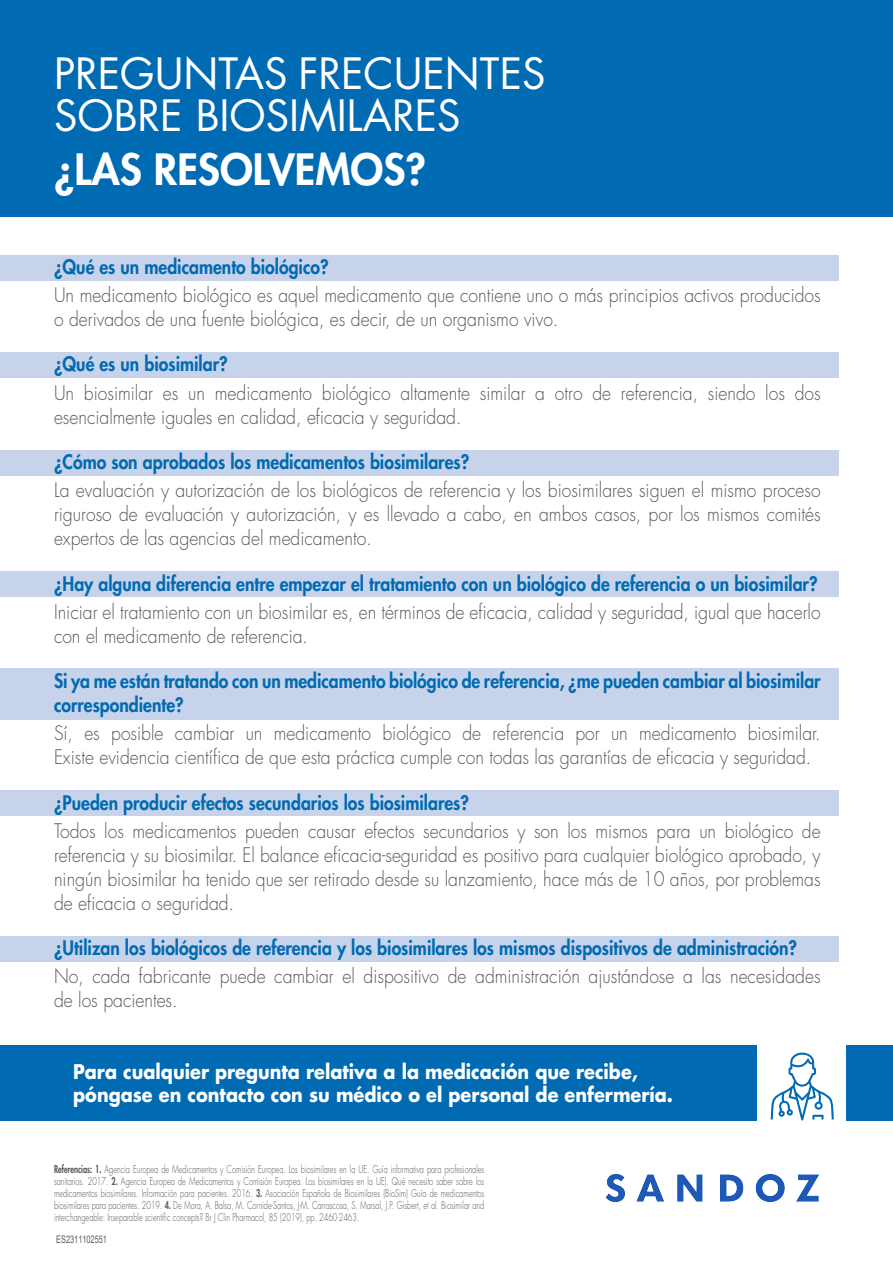
<style>
.page{position:relative;width:893px;height:1263px;background:#fff}
.page>*{position:absolute;margin:0;border:0;box-sizing:border-box;transform-origin:0 0}
.t1{font:42px/42px "Futura Std";color:#fff}
.t2{font:800 42px "Futura Std";color:#fff}
.t3{font:700 19.8px/23px "Futura Std";color:#fff;scale:.9 1}
.t4{font:300 19.5px/24px "Futura Std";color:#57585a;scale:.9 1}
.t5{font:800 19.5px/24px "Futura Std";color:#006ab2;scale:.9 1}
.t6{font:300 10.5px/12px "Futura Std";color:#57585a;text-align:justify;scale:.7 1}
.t7{font:10.5px "Arial";color:#58595b;scale:.7 1}
.s1{font-weight:800}
</style>
<div class="page">
<div style="left:0;top:256px;width:839px;height:25px;background:#c7d3ea"></div>
<div style="left:0;top:353px;width:839px;height:25px;background:#c7d3ea"></div>
<div style="left:0;top:450px;width:839px;height:25px;background:#c7d3ea"></div>
<div style="left:0;top:572px;width:839px;height:25px;background:#c7d3ea"></div>
<div style="left:0;top:791px;width:839px;height:25px;background:#c7d3ea"></div>
<div style="left:0;top:936px;width:839px;height:25px;background:#c7d3ea"></div>
<div style="left:0;top:669px;width:839px;height:51px;background:#c7d3ea"></div>
<div style="left:0;top:0;width:893px;height:217px;background:#006ab2"></div>
<div style="left:0;top:1045px;width:893px;height:75px;background:#006ab2"></div>
<div style="left:758px;top:1045px;width:88px;height:75px;background:#fff"></div>
<svg style="left:771px;top:1052px;width:63px;height:68px"></svg>
<img style="left:605px;top:1174px;width:215px;height:29px">
<h1 class="t1" style="left:54px;top:53px;width:493px">PREGUNTAS FRECUENTES<br>SOBRE BIOSIMILARES</h1>
<h1 class="t2" style="left:54px;top:143px;width:373px">¿LAS RESOLVEMOS?</h1>
<p class="t5" style="left:54px;top:255px;width:307px">¿Qué es un medicamento biológico?</p>
<p class="t4" style="left:54px;top:284px;width:853px">Un medicamento biológico es aquel medicamento que contiene uno o más principios activos producidos o derivados de una fuente biológica, es decir, de un organismo vivo.</p>
<p class="t5" style="left:54px;top:352px;width:195px">¿Qué es un biosimilar?</p>
<p class="t4" style="left:54px;top:381px;width:853px">Un biosimilar es un medicamento biológico altamente similar a otro de referencia, siendo los dos esencialmente iguales en calidad, eficacia y seguridad.</p>
<p class="t5" style="left:54px;top:450px;width:463px">¿Cómo son aprobados los medicamentos biosimilares?</p>
<p class="t4" style="left:54px;top:479px;width:853px;text-align:justify">La evaluación y autorización de los biológicos de referencia y los biosimilares siguen el mismo proceso riguroso de evaluación y autorización, y es llevado a cabo, en ambos casos, por los mismos comités expertos de las agencias del medicamento.</p>
<p class="t5" style="left:54px;top:571px;width:850px">¿Hay alguna diferencia entre empezar el tratamiento con un biológico de referencia o un biosimilar?</p>
<p class="t4" style="left:54px;top:600px;width:853px">Iniciar el tratamiento con un biosimilar es, en términos de eficacia, calidad y seguridad, igual que hacerlo con el medicamento de referencia.</p>
<p class="t5" style="left:54px;top:669px;width:853px">Si ya me están tratando con un medicamento biológico de referencia, ¿me pueden cambiar al biosimilar correspondiente?</p>
<p class="t4" style="left:54px;top:722px;width:853px">Sí, es posible cambiar un medicamento biológico de referencia por un medicamento biosimilar.<br>Existe evidencia científica de que esta práctica cumple con todas las garantías de eficacia y seguridad.</p>
<p class="t5" style="left:54px;top:790px;width:463px">¿Pueden producir efectos secundarios los biosimilares?</p>
<p class="t4" style="left:54px;top:819px;width:853px;text-align:justify">Todos los medicamentos pueden causar efectos secundarios y son los mismos para un biológico de referencia y su biosimilar. El balance eficacia-seguridad es positivo para cualquier biológico aprobado, y ningún biosimilar ha tenido que ser retirado desde su lanzamiento, hace más de 10 años, por problemas de eficacia o seguridad.</p>
<p class="t5" style="left:54px;top:936px;width:827px">¿Utilizan los biológicos de referencia y los biosimilares los mismos dispositivos de administración?</p>
<p class="t4" style="left:54px;top:965px;width:853px">No, cada fabricante puede cambiar el dispositivo de administración ajustándose a las necesidades de los pacientes.</p>
<p class="t3" style="left:73px;top:1060px;width:668px">Para cualquier pregunta relativa a la medicación que recibe, póngase en contacto con su médico o el personal de enfermería.</p>
<p class="t6" style="left:54px;top:1163px;width:616px"><span class="s1">Referencias: 1.</span> Agencia Europea de Medicamentos y Comisión Europea. Los biosimilares en la UE. Guía informativa para profesionales sanitarios. 2017. <span class="s1">2.</span> Agencia Europea de Medicamentos y Comisión Europea. Los biosimilares en la UE). Qué necesito saber sobre los medicamentos biosimilares. Información para pacientes. 2016. <span class="s1">3.</span> Asociación Española de Biosimilares (BioSim) Guía de medicamentos biosimilares para pacientes. 2019. <span class="s1">4.</span> De Mora, A. Balsa, M. Cornide-Santos, J-M. Carrascosa, S. Marsal, J.P. Gisbert, et al. Biosimilar and interchangeable: Inseparable scientific concepts? Br J Clin Pharmacol, 85 (2019), pp. 2460-2463.</p>
<p class="t7" style="left:56px;top:1232px;width:74px">ES2311102551</p>
</div>
